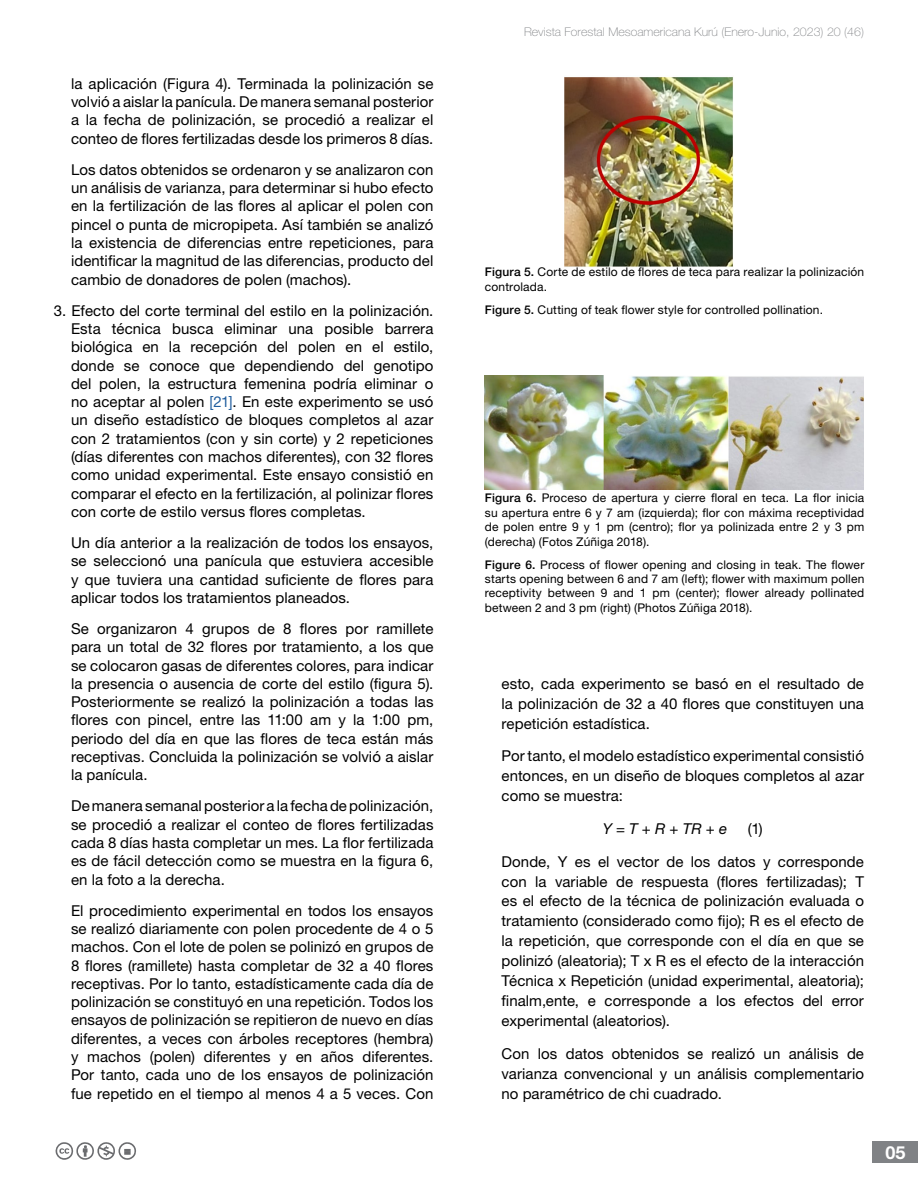
<style>
.page{position:relative;width:918px;height:1188px;background:#fff}
.page>*{position:absolute;margin:0;border:0;box-sizing:border-box;transform-origin:0 0}
.t1{font:700 18px "Helvetica Neue LT Std";color:#fff}
.t2{font:15px/18.3px "Helvetica Neue LT Std";letter-spacing:.005em;color:#000;text-align:justify}
.t3{font:italic 15px "Helvetica Neue LT Std";color:#000}
.t4{font:12px/14.4px "Helvetica Neue LT Std";letter-spacing:.01em;color:#000;text-align:justify}
.t5{font:100 12px "Helvetica Neue LT Std";color:#808285}
.s1{color:#215e9e}
.s2{font-weight:500}
</style>
<div class="page">
<div style="left:873px;top:1142px;width:45px;height:21px;background:#808285"></div>
<svg style="left:55px;top:1142px;width:81px;height:18px"></svg>
<img style="left:564px;top:77px;width:169px;height:190px">
<img style="left:485px;top:375px;width:379px;height:115px">
<p class="t2" style="left:71px;top:74px;width:364px">la aplicación (Figura 4). Terminada la polinización se volvió a aislar la panícula. De manera semanal posterior a la fecha de polinización, se procedió a realizar el conteo de flores fertilizadas desde los primeros 8 días.</p>
<p class="t2" style="left:71px;top:160px;width:364px">Los datos obtenidos se ordenaron y se analizaron con un análisis de varianza, para determinar si hubo efecto en la fertilización de las flores al aplicar el polen con pincel o punta de micropipeta. Así también se analizó la existencia de diferencias entre repeticiones, para identificar la magnitud de las diferencias, producto del cambio de donadores de polen (machos).</p>
<p class="t2" style="left:71px;top:301px;width:364px;text-indent:-17px">3. Efecto del corte terminal del estilo en la polinización.<br>Esta técnica busca eliminar una posible barrera biológica en la recepción del polen en el estilo, donde se conoce que dependiendo del genotipo del polen, la estructura femenina podría eliminar o no aceptar al polen <span class="s1">[21]</span>. En este experimento se usó un diseño estadístico de bloques completos al azar con 2 tratamientos (con y sin corte) y 2 repeticiones (días diferentes con machos diferentes), con 32 flores como unidad experimental. Este ensayo consistió en comparar el efecto en la fertilización, al polinizar flores con corte de estilo versus flores completas.</p>
<p class="t2" style="left:71px;top:533px;width:364px">Un día anterior a la realización de todos los ensayos, se seleccionó una panícula que estuviera accesible y que tuviera una cantidad suficiente de flores para aplicar todos los tratamientos planeados.</p>
<p class="t2" style="left:71px;top:619px;width:364px">Se organizaron 4 grupos de 8 flores por ramillete para un total de 32 flores por tratamiento, a los que se colocaron gasas de diferentes colores, para indicar la presencia o ausencia de corte del estilo (figura 5).<br>Posteriormente se realizó la polinización a todas las flores con pincel, entre las 11:00 am y la 1:00 pm, periodo del día en que las flores de teca están más receptivas. Concluida la polinización se volvió a aislar la panícula.</p>
<p class="t2" style="left:71px;top:797px;width:364px">De manera semanal posterior a la fecha de polinización, se procedió a realizar el conteo de flores fertilizadas cada 8 días hasta completar un mes. La flor fertilizada es de fácil detección como se muestra en la figura 6, en la foto a la derecha.</p>
<p class="t2" style="left:71px;top:901px;width:364px">El procedimiento experimental en todos los ensayos se realizó diariamente con polen procedente de 4 o 5 machos. Con el lote de polen se polinizó en grupos de 8 flores (ramillete) hasta completar de 32 a 40 flores receptivas. Por lo tanto, estadísticamente cada día de polinización se constituyó en una repetición. Todos los ensayos de polinización se repitieron de nuevo en días diferentes, a veces con árboles receptores (hembra) y machos (polen) diferentes y en años diferentes.<br>Por tanto, cada uno de los ensayos de polinización fue repetido en el tiempo al menos 4 a 5 veces. Con</p>
<p class="t5" style="left:524px;top:25px;width:341px">Revista Forestal Mesoamericana Kurú (Enero-Junio, 2023) 20 (46)</p>
<p class="t4" style="left:485px;top:265px;width:381px"><span class="s2">Figura 5.</span> Corte de estilo de flores de teca para realizar la polinización controlada.</p>
<p class="t4" style="left:485px;top:302px;width:340px"><span class="s2">Figure 5.</span> Cutting of teak flower style for controlled pollination.</p>
<p class="t4" style="left:485px;top:491px;width:381px"><span class="s2">Figura 6.</span> Proceso de apertura y cierre floral en teca. La flor inicia su apertura entre 6 y 7 am (izquierda); flor con máxima receptividad de polen entre 9 y 1 pm (centro); flor ya polinizada entre 2 y 3 pm (derecha) (Fotos Zúñiga 2018).</p>
<p class="t4" style="left:485px;top:557px;width:381px"><span class="s2">Figure 6.</span> Process of flower opening and closing in teak. The flower starts opening between 6 and 7 am (left); flower with maximum pollen receptivity between 9 and 1 pm (center); flower already pollinated between 2 and 3 pm (right) (Photos Zúñiga 2018).</p>
<p class="t2" style="left:502px;top:673px;width:364px;line-height:20px">esto, cada experimento se basó en el resultado de la polinización de 32 a 40 flores que constituyen una repetición estadística.</p>
<p class="t2" style="left:502px;top:746px;width:364px;line-height:20px">Por tanto, el modelo estadístico experimental consistió entonces, en un diseño de bloques completos al azar como se muestra:</p>
<p class="t3" style="left:603px;top:820px;width:126px">Y = T + R + TR + e</p>
<p class="t2" style="left:502px;top:812px;width:364px;line-height:32.7px;text-indent:246px">(1)<br>Donde, Y es el vector de los datos y corresponde</p>
<p class="t2" style="left:502px;top:871px;width:364px;line-height:20px">con la variable de respuesta (flores fertilizadas); T es el efecto de la técnica de polinización evaluada o tratamiento (considerado como fijo); R es el efecto de la repetición, que corresponde con el día en que se polinizó (aleatoria); T x R es el efecto de la interacción Técnica x Repetición (unidad experimental, aleatoria); finalm,ente, e corresponde a los efectos del error experimental (aleatorios).</p>
<p class="t2" style="left:502px;top:1043px;width:364px;line-height:20px">Con los datos obtenidos se realizó un análisis de varianza convencional y un análisis complementario no paramétrico de chi cuadrado.</p>
<p class="t1" style="left:885px;top:1141px;width:22px">05</p>
</div>
